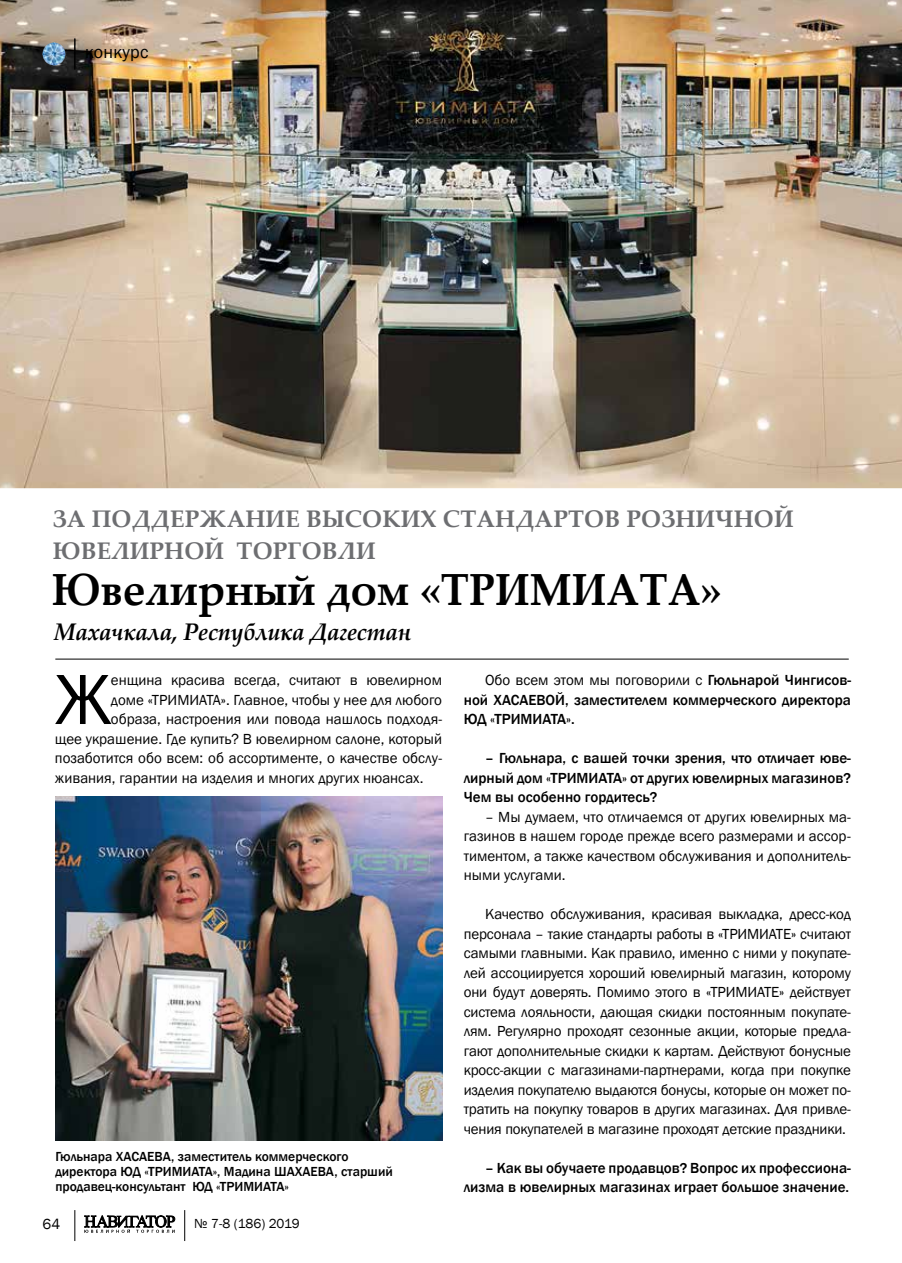
<style>
.page{position:relative;width:902px;height:1263px;background:#fff}
.page>*{position:absolute;margin:0;border:0;box-sizing:border-box;transform-origin:0 0}
.t1{font:73.5px "Franklin Gothic";color:#000}
.t2{font:700 45px "Palatino Linotype";color:#000;scale:.94 1}
.t3{font:700 24px/31.5px "Palatino Linotype";letter-spacing:.005em;color:#6d6e71}
.t4{font:italic 700 24px "Palatino Linotype";letter-spacing:-.01em;color:#000;scale:.95 1}
.t5{font:18px "Franklin Gothic";letter-spacing:.02em;color:#000}
.t6{font:15px/19.5px "Franklin Gothic";color:#000;text-align:justify}
.t7{font:500 15px/19.5px "Franklin Gothic";color:#000;text-align:justify}
.t8{font:500 13.5px/15px "Franklin Gothic";color:#000}
.t9{font:13.5px "Franklin Gothic";letter-spacing:-.005em;color:#000}
.s1{font-weight:400}
</style>
<div class="page">
<svg style="left:84px;top:1215px;width:91px;height:18px"></svg>
<hr style="left:184px;top:1210px;width:1px;height:31px;background:#000">
<hr style="left:74px;top:1210px;width:1px;height:31px;background:#000">
<img style="left:0;top:0;width:901px;height:488px">
<img style="left:43px;top:43px;width:22px;height:22px;border-radius:11px">
<hr style="left:74px;top:39px;width:1px;height:30px;background:#000">
<hr style="left:55px;top:659px;width:793px;height:1px;background:#000">
<img style="left:55px;top:796px;width:387px;height:344px">
<p class="t5" style="left:85px;top:41px;width:65px">конкурс</p>
<h3 class="t3" style="left:53px;top:503px;width:742px">ЗА ПОДДЕРЖАНИЕ ВЫСОКИХ СТАНДАРТОВ РОЗНИЧНОЙ<br>ЮВЕЛИРНОЙ ТОРГОВЛИ</h3>
<h2 class="t2" style="left:52px;top:558px;width:714px">Ювелирный дом «ТРИМИАТА»</h2>
<h3 class="t4" style="left:54px;top:615px;width:377px">Махачкала, Республика Дагестан</h3>
<h1 class="t1" style="left:55px;top:654px;width:58px">Ж</h1>
<p class="t6" style="left:111px;top:671px;width:332px">енщина красива всегда, считают в ювелирном</p>
<p class="t6" style="left:111px;top:690px;width:332px">доме «ТРИМИАТА». Главное, чтобы у нее для любого</p>
<p class="t6" style="left:111px;top:710px;width:332px">образа, настроения или повода нашлось подходя-</p>
<p class="t6" style="left:55px;top:729px;width:388px">щее украшение. Где купить? В ювелирном салоне, который</p>
<p class="t6" style="left:55px;top:749px;width:388px">позаботится обо всем: об ассортименте, о качестве обслу-</p>
<p class="t6" style="left:55px;top:768px;width:370px">живания, гарантии на изделия и многих других нюансах.</p>
<p class="t8" style="left:55px;top:1149px;width:339px">Гюльнара ХАСАЕВА, заместитель коммерческого директора ЮД «ТРИМИАТА», Мадина ШАХАЕВА, старший продавец-консультант ЮД «ТРИМИАТА»</p>
<p class="t6" style="left:43px;top:1214px;width:19px">64</p>
<p class="t9" style="left:194px;top:1215px;width:107px">№ 7-8 (186) 2019</p>
<p class="t7" style="left:463px;top:670px;width:388px;text-indent:21px"><span class="s1">Обо всем этом мы поговорили с</span> Гюльнарой Чингисов&shy;ной ХАСАЕВОЙ, заместителем коммерческого директора ЮД «ТРИМИАТА».</p>
<p class="t7" style="left:463px;top:748px;width:388px;text-indent:21px">– Гюльнара, с вашей точки зрения, что отличает юве&shy;лирный дом «ТРИМИАТА» от других ювелирных магазинов?<br>Чем вы особенно гордитесь?</p>
<p class="t6" style="left:463px;top:807px;width:388px;text-indent:21px">– Мы думаем, что отличаемся от других ювелирных ма&shy;газинов в нашем городе прежде всего размерами и ассор&shy;тиментом, а также качеством обслуживания и дополнитель&shy;ными услугами.</p>
<p class="t6" style="left:463px;top:905px;width:388px;text-indent:21px">Качество обслуживания, красивая выкладка, дресс-код персонала – такие стандарты работы в «ТРИМИАТЕ» считают самыми главными. Как правило, именно с ними у покупате&shy;лей ассоциируется хороший ювелирный магазин, которому они будут доверять. Помимо этого в «ТРИМИАТЕ» действует система лояльности, дающая скидки постоянным покупате&shy;лям. Регулярно проходят сезонные акции, которые предла&shy;гают дополнительные скидки к картам. Действуют бонусные кросс-акции с магазинами-партнерами, когда при покупке изделия покупателю выдаются бонусы, которые он может по&shy;тратить на покупку товаров в других магазинах. Для привле&shy;чения покупателей в магазине проходят детские праздники.</p>
<p class="t7" style="left:463px;top:1158px;width:388px;text-align:right">– Как вы обучаете продавцов? Вопрос их профессиона&shy;лизма в ювелирных магазинах играет большое значение.</p>
</div>
